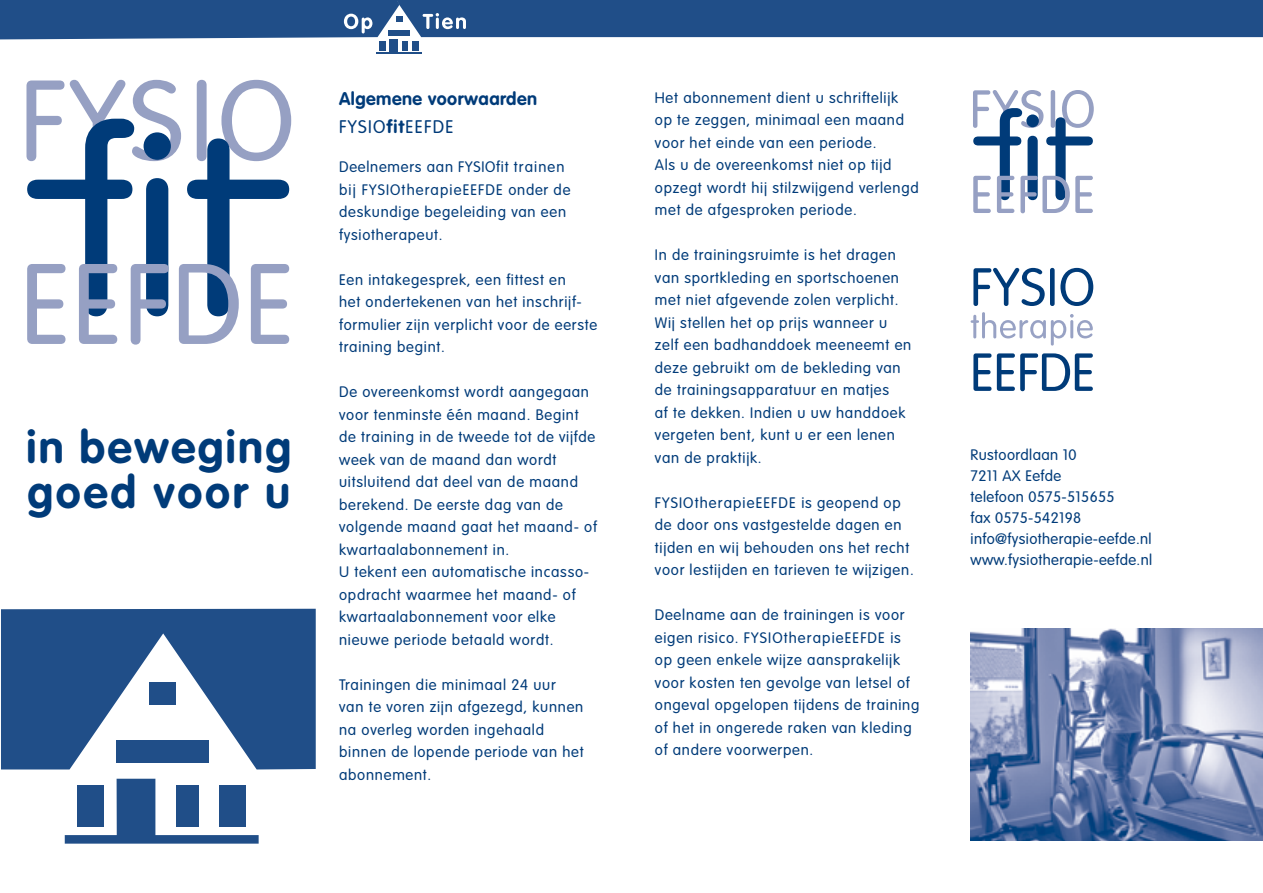
<style>
.page{position:relative;width:1263px;height:893px;background:#fff}
.page>*{position:absolute;margin:0;border:0;box-sizing:border-box;transform-origin:0 0}
.t1{font:700 45px "VAG Rounded Std";letter-spacing:.05em;color:#003b79}
.t2{font:700 18px "VAG Rounded Std";letter-spacing:.025em;color:#003b79}
.t3{font:300 18px "VAG Rounded Std";letter-spacing:.075em;color:#003b79}
.t4{font:300 15px/22.5px "VAG Rounded Std";letter-spacing:.05em;color:#003b79}
.t5{font:300 15px "VAG Rounded Std";letter-spacing:.025em;color:#003b79}
.s1{font-weight:700}
</style>
<div class="page">
<svg style="left:973px;top:90px;width:121px;height:123px"></svg>
<svg style="left:26px;top:80px;width:265px;height:265px"></svg>
<img style="left:971px;top:628px;width:292px;height:213px">
<svg style="left:1px;top:609px;width:315px;height:160px;fill:#204e88"></svg>
<svg style="left:0;top:0;width:1263px;height:39px;background:#2d588f"></svg>
<div style="left:150px;top:682px;width:26px;height:22px;background:#204e88"></div>
<div style="left:389px;top:30px;width:21px;height:6px;background:#204e88"></div>
<div style="left:117px;top:740px;width:92px;height:23px;background:#204e88"></div>
<div style="left:379px;top:41px;width:7px;height:9px;background:#204e88"></div>
<div style="left:389px;top:39px;width:9px;height:15px;background:#204e88"></div>
<div style="left:402px;top:41px;width:6px;height:9px;background:#204e88"></div>
<div style="left:412px;top:41px;width:7px;height:9px;background:#204e88"></div>
<hr style="left:377px;top:52px;width:45px;height:2px;background:#204e88">
<svg style="left:65px;top:779px;width:194px;height:65px"></svg>
<svg style="left:973px;top:268px;width:72px;height:38px"></svg>
<div style="left:1050px;top:268px;width:5px;height:38px;background:#003b79;border-radius:2px"></div>
<svg style="left:1060px;top:268px;width:33px;height:38px"></svg>
<svg style="left:971px;top:312px;width:122px;height:34px"></svg>
<svg style="left:973px;top:353px;width:18px;height:38px"></svg>
<svg style="left:997px;top:353px;width:96px;height:38px"></svg>
<p class="t1" style="left:26px;top:421px;width:266px">in beweging</p>
<p class="t1" style="left:27px;top:466px;width:264px">goed voor u</p>
<p class="t2" style="left:339px;top:88px;width:200px">Algemene voorwaarden</p>
<p class="t3" style="left:339px;top:117px;width:116px">FYSIO<span class="s1">fit</span>EEFDE</p>
<p class="t4" style="left:339px;top:156px;width:233px">Deelnemers aan FYSIOfit trainen bij FYSIOtherapieEEFDE onder de deskundige begeleiding van een fysiotherapeut.</p>
<p class="t4" style="left:339px;top:269px;width:260px">Een intakegesprek, een fittest en<br>het ondertekenen van het inschrijf&shy;formulier zijn verplicht voor de eerste training begint.</p>
<p class="t4" style="left:339px;top:381px;width:259px">De overeenkomst wordt aangegaan voor tenminste één maand. Begint de training in de tweede tot de vijfde week van de maand dan wordt uitsluitend dat deel van de maand berekend. De eerste dag van de volgende maand gaat het maand- of kwartaalabonnement in.</p>
<p class="t4" style="left:339px;top:561px;width:250px">U tekent een automatische incasso&shy;opdracht waarmee het maand- of kwartaalabonnement voor elke nieuwe periode betaald wordt.</p>
<p class="t4" style="left:339px;top:674px;width:246px">Trainingen die minimaal 24 uur van te voren zijn afgezegd, kunnen na overleg worden ingehaald binnen de lopende periode van het abonnement.</p>
<p class="t4" style="left:655px;top:87px;width:251px">Het abonnement dient u schriftelijk op te zeggen, minimaal een maand voor het einde van een periode.</p>
<p class="t4" style="left:655px;top:154px;width:265px">Als u de overeenkomst niet op tijd opzegt wordt hij stilzwijgend verlengd met de afgesproken periode.</p>
<p class="t4" style="left:655px;top:244px;width:258px">In de trainingsruimte is het dragen van sportkleding en sportschoenen met niet afgevende zolen verplicht.<br>Wij stellen het op prijs wanneer u zelf een badhanddoek meeneemt en deze gebruikt om de bekleding van de trainingsapparatuur en matjes<br>af te dekken. Indien u uw handdoek vergeten bent, kunt u er een lenen van de praktijk.</p>
<p class="t4" style="left:655px;top:492px;width:260px">FYSIOtherapieEEFDE is geopend op de door ons vastgestelde dagen en tijden en wij behouden ons het recht voor lestijden en tarieven te wijzigen.</p>
<p class="t4" style="left:655px;top:604px;width:266px">Deelname aan de trainingen is voor eigen risico. FYSIOtherapieEEFDE is op geen enkele wijze aansprakelijk voor kosten ten gevolge van letsel of ongeval opgelopen tijdens de training of het in ongerede raken van kleding of andere voorwerpen.</p>
<p class="t5" style="left:971px;top:446px;width:107px">Rustoordlaan 10</p>
<p class="t5" style="left:971px;top:467px;width:92px">7211 AX Eefde</p>
<p class="t5" style="left:971px;top:488px;width:145px">telefoon 0575-515655</p>
<p class="t5" style="left:971px;top:509px;width:112px">fax 0575-542198</p>
<p class="t5" style="left:971px;top:530px;width:182px">info@fysiotherapie-eefde.nl</p>
<p class="t5" style="left:971px;top:551px;width:183px">www.fysiotherapie-eefde.nl</p>
</div>
